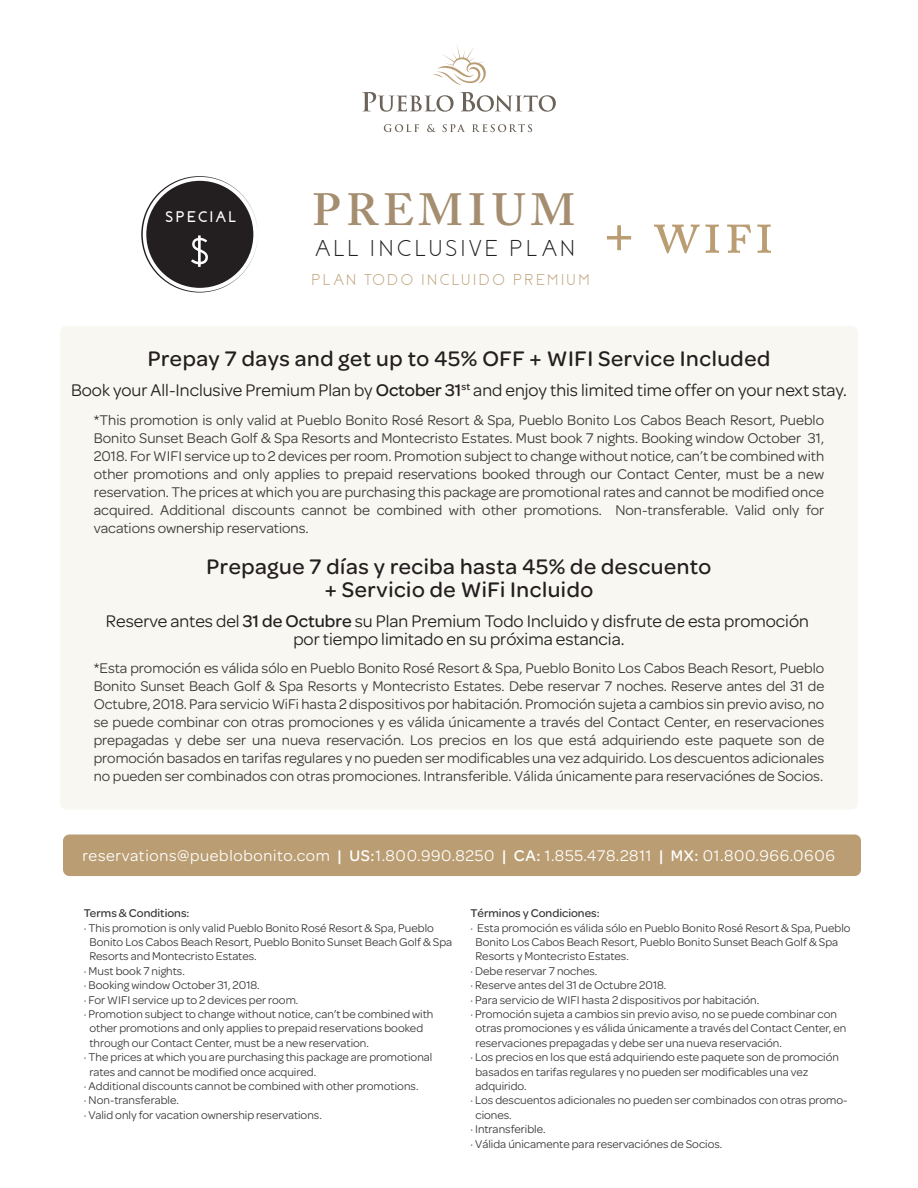
<style>
.page{position:relative;width:918px;height:1188px;background:#fff}
.page>*{position:absolute;margin:0;border:0;box-sizing:border-box;transform-origin:0 0}
.t1{font:300 57px "Coves";color:#fff}
.t2{font:600 44.85px "Adobe Caslon Pro";letter-spacing:.12em;color:#a58e70}
.t3{font:300 22.95px "Coves";letter-spacing:.14em;color:#231f20}
.t4{font:500 22.5px/22.5px "Omnes";letter-spacing:.025em;color:#231f20;text-align:center}
.t5{font:18px/18px "Omnes";color:#231f20;text-align:center}
.t6{font:16.5px "Omnes";letter-spacing:.04em;color:#fff}
.t7{font:300 15.6px "Coves";letter-spacing:.165em;color:#ba9d72}
.t8{font:700 15.45px "Coves";letter-spacing:.14em;color:#fff}
.t9{font:15px/18px "Omnes";color:#383839;text-align:justify}
.t10{font:12px "Omnes";color:#383839}
.t11{font:500 12px "Omnes";color:#383839}
.s1{font-weight:400;font-size:62.25px;color:#ba9d72}
.s2{font-weight:500}
</style>
<div class="page">
<div style="left:60px;top:326px;width:798px;height:484px;background:#f8f7f1;border-radius:6px"></div>
<div style="left:63px;top:835px;width:798px;height:41px;background:#ba9d72;border-radius:6px"></div>
<svg style="left:432px;top:45px;width:54px;height:40px"></svg>
<svg style="left:384px;top:124px;width:35px;height:8px"></svg>
<svg style="left:427px;top:124px;width:9px;height:8px"></svg>
<svg style="left:443px;top:124px;width:22px;height:8px"></svg>
<svg style="left:472px;top:124px;width:60px;height:8px"></svg>
<svg style="left:460px;top:92px;width:96px;height:20px"></svg>
<svg style="left:362px;top:92px;width:92px;height:20px"></svg>
<svg style="left:141px;top:176px;width:116px;height:117px"></svg>
<h2 class="t2" style="left:313px;top:183px;width:463px">PREMIUM <span class="s1">+ wifi</span></h2>
<p class="t8" style="left:165px;top:208px;width:72px">SPECIAL</p>
<h1 class="t1" style="left:190px;top:218px;width:23px">$</h1>
<h3 class="t3" style="left:315px;top:235px;width:261px">ALL INCLUSIVE PLAN</h3>
<h3 class="t7" style="left:311px;top:271px;width:280px">PLAN TODO INCLUIDO PREMIUM</h3>
<h3 class="t4" style="left:148px;top:346px;width:624px">Prepay 7 days and get up to 45% OFF + WIFI Service Included</h3>
<h3 class="t5" style="left:71px;top:380px;width:777px">Book your All-Inclusive Premium Plan by <span class="s2">October 31</span><sup>st</sup> and enjoy this limited time offer on your next stay.</h3>
<p class="t9" style="left:94px;top:410px;width:732px">*This promotion is only valid at Pueblo Bonito Rosé Resort &amp; Spa, Pueblo Bonito Los Cabos Beach Resort, Pueblo Bonito Sunset Beach Golf &amp; Spa Resorts and Montecristo Estates. Must book 7 nights. Booking window October 31, 2018. For WIFI service up to 2 devices per room. Promotion subject to change without notice, can’t be combined with other promotions and only applies to prepaid reservations booked through our Contact Center, must be a new reservation. The prices at which you are purchasing this package are promotional rates and cannot be modified once acquired. Additional discounts cannot be combined with other promotions. Non-transferable. Valid only for vacations ownership reservations.</p>
<h3 class="t4" style="left:207px;top:554px;width:506px">Prepague 7 días y reciba hasta 45% de descuento + Servicio de WiFi Incluido</h3>
<h3 class="t5" style="left:106px;top:611px;width:705px">Reserve antes del <span class="s2">31 de Octubre</span> su Plan Premium Todo Incluido y disfrute de esta promoción por tiempo limitado en su próxima estancia.</h3>
<p class="t9" style="left:94px;top:658px;width:732px">*Esta promoción es válida sólo en Pueblo Bonito Rosé Resort &amp; Spa, Pueblo Bonito Los Cabos Beach Resort, Pueblo Bonito Sunset Beach Golf &amp; Spa Resorts y Montecristo Estates. Debe reservar 7 noches. Reserve antes del 31 de Octubre, 2018. Para servicio WiFi hasta 2 dispositivos por habitación. Promoción sujeta a cambios sin previo aviso, no se puede combinar con otras promociones y es válida únicamente a través del Contact Center, en reservaciones prepagadas y debe ser una nueva reservación. Los precios en los que está adquiriendo este paquete son de promoción basados en tarifas regulares y no pueden ser modificables una vez adquirido. Los descuentos adicionales no pueden ser combinados con otras promociones. Intransferible. Válida únicamente para reservaciónes de Socios.</p>
<h3 class="t6" style="left:82px;top:845px;width:754px">reservations@pueblobonito.com <span class="s2">| US:</span>1.800.990.8250 <span class="s2">| CA:</span> 1.855.478.2811 <span class="s2">| MX:</span> 01.800.966.0606</h3>
<p class="t11" style="left:84px;top:905px;width:107px">Terms &amp; Conditions:</p>
<p class="t10" style="left:84px;top:920px;width:352px">· This promotion is only valid Pueblo Bonito Rosé Resort &amp; Spa, Pueblo</p>
<p class="t10" style="left:89px;top:934px;width:364px">Bonito Los Cabos Beach Resort, Pueblo Bonito Sunset Beach Golf &amp; Spa</p>
<p class="t10" style="left:89px;top:948px;width:169px">Resorts and Montecristo Estates.</p>
<p class="t10" style="left:84px;top:963px;width:102px">· Must book 7 nights.</p>
<p class="t10" style="left:84px;top:977px;width:177px">· Booking window October 31, 2018.</p>
<p class="t10" style="left:84px;top:992px;width:216px">· For WIFI service up to 2 devices per room.</p>
<p class="t10" style="left:84px;top:1006px;width:351px">· Promotion subject to change without notice, can’t be combined with</p>
<p class="t10" style="left:89px;top:1020px;width:335px">other promotions and only applies to prepaid reservations booked</p>
<p class="t10" style="left:89px;top:1035px;width:281px">through our Contact Center, must be a new reservation.</p>
<p class="t10" style="left:84px;top:1049px;width:350px">· The prices at which you are purchasing this package are promotional</p>
<p class="t10" style="left:89px;top:1064px;width:228px">rates and cannot be modified once acquired.</p>
<p class="t10" style="left:84px;top:1078px;width:336px">· Additional discounts cannot be combined with other promotions.</p>
<p class="t10" style="left:84px;top:1092px;width:97px">· Non-transferable.</p>
<p class="t10" style="left:84px;top:1107px;width:239px">· Valid only for vacation ownership reservations.</p>
<p class="t11" style="left:470px;top:905px;width:131px">Términos y Condiciones:</p>
<p class="t10" style="left:470px;top:920px;width:382px">· Esta promoción es válida sólo en Pueblo Bonito Rosé Resort &amp; Spa, Pueblo</p>
<p class="t10" style="left:476px;top:934px;width:364px">Bonito Los Cabos Beach Resort, Pueblo Bonito Sunset Beach Golf &amp; Spa</p>
<p class="t10" style="left:476px;top:948px;width:155px">Resorts y Montecristo Estates.</p>
<p class="t10" style="left:470px;top:963px;width:128px">· Debe reservar 7 noches.</p>
<p class="t10" style="left:470px;top:977px;width:197px">· Reserve antes del 31 de Octubre 2018.</p>
<p class="t10" style="left:470px;top:992px;width:290px">· Para servicio de WIFI hasta 2 dispositivos por habitación.</p>
<p class="t10" style="left:470px;top:1006px;width:368px">· Promoción sujeta a cambios sin previo aviso, no se puede combinar con</p>
<p class="t10" style="left:476px;top:1020px;width:372px">otras promociones y es válida únicamente a través del Contact Center, en</p>
<p class="t10" style="left:476px;top:1035px;width:308px">reservaciones prepagadas y debe ser una nueva reservación.</p>
<p class="t10" style="left:470px;top:1049px;width:370px">· Los precios en los que está adquiriendo este paquete son de promoción</p>
<p class="t10" style="left:476px;top:1064px;width:334px">basados en tarifas regulares y no pueden ser modificables una vez</p>
<p class="t10" style="left:476px;top:1078px;width:53px">adquirido.</p>
<p class="t10" style="left:470px;top:1092px;width:379px">· Los descuentos adicionales no pueden ser combinados con otras promo-</p>
<p class="t10" style="left:476px;top:1107px;width:38px">ciones.</p>
<p class="t10" style="left:470px;top:1121px;width:77px">· Intransferible.</p>
<p class="t10" style="left:470px;top:1136px;width:253px">· Válida únicamente para reservaciónes de Socios.</p>
</div>
